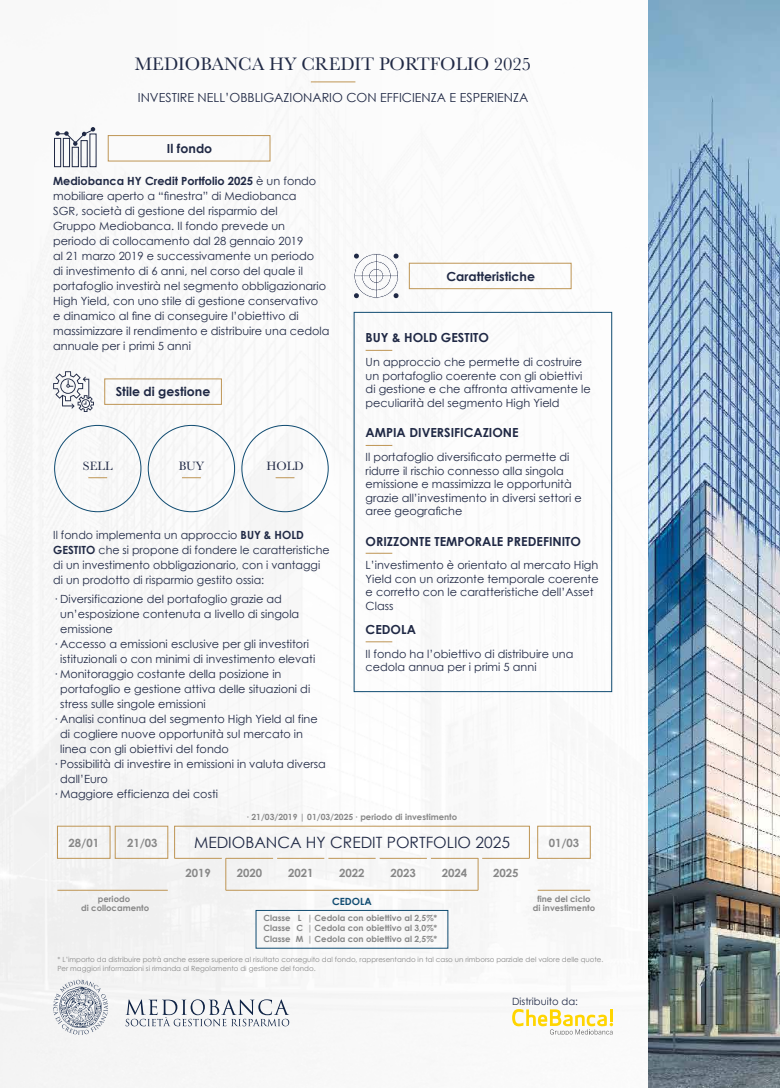
<style>
.page{position:relative;width:780px;height:1088px;background:#fff}
.page>*{position:absolute;margin:0;border:0;box-sizing:border-box;transform-origin:0 0}
.t1{font:18.75px "Baskerville";color:#202945}
.t2{font:15.62px "Century Gothic";color:#202945}
.t3{font:700 12.5px "Century Gothic";color:#202945}
.t4{font:12.5px "Century Gothic";color:#202945}
.t5{font:12.5px "Baskerville";color:#202945}
.t6{font:700 11.38px "Century Gothic";color:#878787}
.t7{font:11.25px/15px "Century Gothic";color:#202945}
.t8{font:10px "Century Gothic";color:#202945}
.t9{font:700 9.88px "Century Gothic";color:#0f4b71}
.t10{font:700 8.5px/10.2px "Century Gothic";color:#878787;text-align:center}
.t11{font:7.12px/8.5px "Century Gothic";color:#878787}
.s1{font-weight:700}
</style>
<div class="page">
<img style="left:0;top:81px;width:614px;height:1007px">
<img style="left:648px;top:0;width:132px;height:1088px">
<svg style="left:53px;top:980px;width:55px;height:55px"></svg>
<svg style="left:126px;top:999px;width:163px;height:27px"></svg>
<hr style="left:311px;top:82px;width:44px;height:1px;background:#be9554">
<svg style="left:512px;top:1009px;width:101px;height:26px"></svg>
<div style="left:354px;top:312px;width:258px;height:380px;border:1px solid #0f4b71"></div>
<svg style="left:365px;top:641px;width:27px;height:1px"></svg>
<svg style="left:365px;top:350px;width:27px;height:1px"></svg>
<svg style="left:365px;top:553px;width:27px;height:1px"></svg>
<svg style="left:365px;top:445px;width:27px;height:1px"></svg>
<svg style="left:275px;top:477px;width:19px;height:1px"></svg>
<svg style="left:182px;top:477px;width:19px;height:1px"></svg>
<svg style="left:88px;top:477px;width:19px;height:1px"></svg>
<div style="left:108px;top:135px;width:162px;height:26px;border:1px solid #be9554"></div>
<div style="left:54px;top:138px;width:7px;height:29px;border:1px solid #202945"></div>
<div style="left:63px;top:138px;width:7px;height:29px;border:1px solid #202945"></div>
<div style="left:72px;top:147px;width:7px;height:20px;border:1px solid #202945"></div>
<div style="left:81px;top:140px;width:7px;height:27px;border:1px solid #202945"></div>
<svg style="left:55px;top:127px;width:40px;height:19px"></svg>
<svg style="left:53px;top:371px;width:41px;height:41px"></svg>
<div style="left:409px;top:263px;width:162px;height:26px;border:1px solid #be9554"></div>
<svg style="left:354px;top:253px;width:44px;height:46px"></svg>
<div style="left:174px;top:826px;width:355px;height:32px;border:1px solid #be9554"></div>
<hr style="left:175px;top:858px;width:47px;height:1px;background:#be9554">
<hr style="left:226px;top:858px;width:47px;height:1px;background:#be9554">
<hr style="left:277px;top:858px;width:47px;height:1px;background:#be9554">
<hr style="left:328px;top:858px;width:47px;height:1px;background:#be9554">
<hr style="left:379px;top:858px;width:48px;height:1px;background:#be9554">
<hr style="left:431px;top:858px;width:47px;height:1px;background:#be9554">
<hr style="left:482px;top:858px;width:47px;height:1px;background:#be9554">
<div style="left:115px;top:826px;width:53px;height:32px;border:1px solid #be9554"></div>
<div style="left:57px;top:826px;width:53px;height:32px;border:1px solid #be9554"></div>
<div style="left:537px;top:826px;width:53px;height:32px;border:1px solid #be9554"></div>
<hr style="left:57px;top:890px;width:111px;height:1px;background:#be9554">
<hr style="left:537px;top:890px;width:53px;height:1px;background:#be9554">
<hr style="left:478px;top:858px;width:1px;height:32px;background:#be9554">
<hr style="left:225px;top:858px;width:1px;height:32px;background:#be9554">
<hr style="left:226px;top:890px;width:252px;height:1px;background:#be9554">
<div style="left:256px;top:910px;width:192px;height:38px;border:1px solid #0f4b71"></div>
<h1 class="t1" style="left:135px;top:52px;width:398px">MEDIOBANCA HY CREDIT PORTFOLIO 2025</h1>
<p class="t4" style="left:138px;top:89px;width:392px">INVESTIRE NELL’OBBLIGAZIONARIO CON EFFICIENZA E ESPERIENZA</p>
<p class="t3" style="left:167px;top:139px;width:47px">Il fondo</p>
<p class="t7" style="left:53px;top:173px;width:278px"><span class="s1">Mediobanca HY Credit Portfolio 2025</span> è un fondo mobiliare aperto a “finestra” di Mediobanca<br>SGR, società di gestione del risparmio del<br>Gruppo Mediobanca. Il fondo prevede un periodo di collocamento dal 28 gennaio 2019<br>al 21 marzo 2019 e successivamente un periodo<br>di investimento di 6 anni, nel corso del quale il portafoglio investirà nel segmento obbligazionario High Yield, con uno stile di gestione conservativo<br>e dinamico al fine di conseguire l’obiettivo di massimizzare il rendimento e distribuire una cedola annuale per i primi 5 anni</p>
<p class="t3" style="left:116px;top:382px;width:96px">Stile di gestione</p>
<p class="t5" style="left:83px;top:458px;width:31px">SELL</p>
<p class="t5" style="left:179px;top:458px;width:27px">BUY</p>
<p class="t5" style="left:266px;top:458px;width:39px">HOLD</p>
<p class="t7" style="left:53px;top:527px;width:278px">Il fondo implementa un approccio <span class="s1">BUY &amp; HOLD GESTITO</span> che si propone di fondere le caratteristiche di un investimento obbligazionario, con i vantaggi di un prodotto di risparmio gestito ossia:</p>
<p class="t7" style="left:53px;top:591px;width:230px">· Diversificazione del portafoglio grazie ad</p>
<p class="t7" style="left:60px;top:606px;width:240px">un’esposizione contenuta a livello di singola</p>
<p class="t7" style="left:60px;top:621px;width:54px">emissione</p>
<p class="t7" style="left:53px;top:636px;width:257px">· Accesso a emissioni esclusive per gli investitori</p>
<p class="t7" style="left:60px;top:651px;width:256px">istituzionali o con minimi di investimento elevati</p>
<p class="t7" style="left:53px;top:666px;width:230px">· Monitoraggio costante della posizione in</p>
<p class="t7" style="left:60px;top:681px;width:251px">portafoglio e gestione attiva delle situazioni di</p>
<p class="t7" style="left:60px;top:696px;width:147px">stress sulle singole emissioni</p>
<p class="t7" style="left:53px;top:711px;width:266px">· Analisi continua del segmento High Yield al fine</p>
<p class="t7" style="left:60px;top:726px;width:244px">di cogliere nuove opportunità sul mercato in</p>
<p class="t7" style="left:60px;top:741px;width:170px">linea con gli obiettivi del fondo</p>
<p class="t7" style="left:53px;top:756px;width:274px">· Possibilità di investire in emissioni in valuta diversa</p>
<p class="t7" style="left:60px;top:771px;width:49px">dall’Euro</p>
<p class="t7" style="left:53px;top:786px;width:166px">· Maggiore efficienza dei costi</p>
<p class="t3" style="left:446px;top:267px;width:90px">Caratteristiche</p>
<p class="t3" style="left:365px;top:328px;width:125px">BUY &amp; HOLD GESTITO</p>
<p class="t7" style="left:365px;top:355px;width:227px;line-height:13.5px">Un approccio che permette di costruire un portafoglio coerente con gli obiettivi di gestione e che affronta attivamente le peculiarità del segmento High Yield</p>
<p class="t3" style="left:365px;top:423px;width:154px">AMPIA DIVERSIFICAZIONE</p>
<p class="t7" style="left:365px;top:450px;width:217px;line-height:13.5px">Il portafoglio diversificato permette di ridurre il rischio connesso alla singola emissione e massimizza le opportunità grazie all’investimento in diversi settori e aree geografiche</p>
<p class="t3" style="left:365px;top:532px;width:217px">ORIZZONTE TEMPORALE PREDEFINITO</p>
<p class="t7" style="left:365px;top:558px;width:234px;line-height:13.5px">L’investimento è orientato al mercato High Yield con un orizzonte temporale coerente e corretto con le caratteristiche dell’Asset Class</p>
<p class="t3" style="left:365px;top:620px;width:52px">CEDOLA</p>
<p class="t7" style="left:365px;top:647px;width:209px;line-height:13.5px">Il fondo ha l’obiettivo di distribuire una cedola annua per i primi 5 anni</p>
<p class="t10" style="left:247px;top:812px;width:212px">∙ 21/03/2019 | 01/03/2025 ∙ periodo di investimento</p>
<p class="t6" style="left:68px;top:834px;width:32px">28/01</p>
<h2 class="t2" style="left:194px;top:831px;width:317px">MEDIOBANCA HY CREDIT PORTFOLIO 2025</h2>
<p class="t6" style="left:548px;top:834px;width:32px">01/03</p>
<p class="t6" style="left:127px;top:834px;width:32px">21/03</p>
<p class="t6" style="left:185px;top:864px;width:27px">2019</p>
<p class="t6" style="left:237px;top:864px;width:27px">2020</p>
<p class="t6" style="left:288px;top:864px;width:27px">2021</p>
<p class="t6" style="left:339px;top:864px;width:27px;rotate:1deg">2022</p>
<p class="t6" style="left:391px;top:864px;width:27px;rotate:1deg">2023</p>
<p class="t6" style="left:442px;top:864px;width:27px;rotate:1deg">2024</p>
<p class="t6" style="left:493px;top:864px;width:27px;rotate:1deg">2025</p>
<p class="t9" style="left:332px;top:894px;width:41px">CEDOLA</p>
<p class="t10" style="left:307px;top:912px;width:131px;text-align:justify">| Cedola con obiettivo al 2,5%* | Cedola con obiettivo al 3,0%* | Cedola con obiettivo al 2,5%*</p>
<p class="t10" style="left:81px;top:894px;width:69px;line-height:8.5px">periodo<br>di collocamento</p>
<p class="t10" style="left:533px;top:894px;width:64px;line-height:8.5px">fine del ciclo di investimento</p>
<p class="t10" style="left:263px;top:912px;width:29px;text-align:justify">Classe Classe Classe</p>
<p class="t11" style="left:57px;top:955px;width:547px">* L’importo da distribuire potrà anche essere superiore al risultato conseguito dal fondo, rappresentando in tal caso un rimborso parziale del valore delle quote.<br>Per maggiori informazioni si rimanda al Regolamento di gestione del fondo.</p>
<p class="t10" style="left:296px;top:912px;width:9px;text-align:left">L<br>C<br>M</p>
<p class="t8" style="left:512px;top:994px;width:67px">Distribuito da:</p>
</div>
